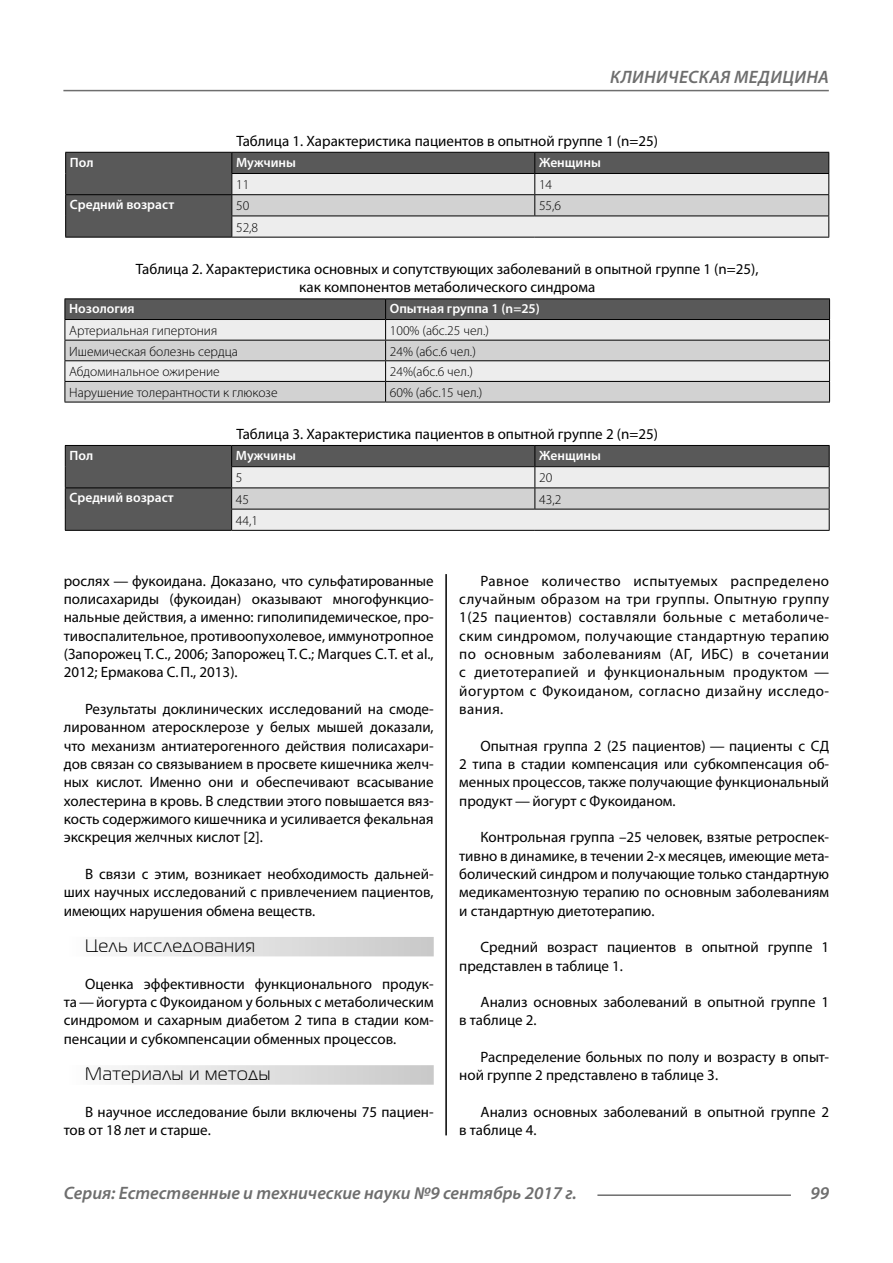
<style>
.page{position:relative;width:893px;height:1263px;background:#fff}
.page>*{position:absolute;margin:0;border:0;box-sizing:border-box;transform-origin:0 0}
.t1{font:italic 600 18px "Myriad Pro";color:#6e6e6e}
.Subheader{font:18px "Magistral C";letter-spacing:.05em;color:#000}
.t2{font:italic 600 18px "Myriad Pro";letter-spacing:.02em;color:#6e6e6e}
.Normal{font:15px/18.3px "Myriad Pro";color:#000;text-align:justify}
.podpis{font:15px/18.3px "Myriad Pro";color:#000;text-align:center}
.Tab_content{font:300 13.5px "Myriad Pro";color:#000}
.Tab_header{font:600 13.5px "Myriad Pro";color:#fff}
</style>
<div class="page">
<hr style="left:63px;top:90px;width:766px;height:1px;background:#6e6e6e">
<hr style="left:597px;top:1194px;width:194px;height:2px;background:#6e6e6e">
<div style="left:64px;top:937px;width:370px;height:19px;background:linear-gradient(to right,#fdfdfd,#c8c8c8)"></div>
<div style="left:64px;top:1065px;width:370px;height:20px;background:linear-gradient(to right,#fdfdfd,#c8c8c8)"></div>
<div style="left:66px;top:153px;width:165px;height:84px;background:#595959"></div>
<hr style="left:232px;top:237px;width:303px;height:1px;background:#000">
<hr style="left:535px;top:237px;width:294px;height:1px;background:#000">
<hr style="left:65px;top:194px;width:167px;height:1px;background:#000">
<hr style="left:232px;top:152px;width:303px;height:1px;background:#000">
<hr style="left:535px;top:152px;width:294px;height:1px;background:#000">
<hr style="left:65px;top:152px;width:167px;height:1px;background:#000">
<svg style="left:65px;top:153px;width:1px;height:84px"></svg>
<svg style="left:231px;top:153px;width:598px;height:84px;background:#b9b9b9"></svg>
<hr style="left:65px;top:237px;width:167px;height:1px;background:#000">
<hr style="left:65px;top:402px;width:321px;height:1px;background:#000">
<hr style="left:386px;top:402px;width:444px;height:1px;background:#000">
<hr style="left:65px;top:298px;width:321px;height:1px;background:#000">
<hr style="left:386px;top:298px;width:444px;height:1px;background:#000">
<svg style="left:65px;top:299px;width:765px;height:103px;background:#bcbcbc"></svg>
<hr style="left:65px;top:319px;width:321px;height:1px;background:#000">
<hr style="left:386px;top:319px;width:444px;height:1px;background:#000">
<div style="left:66px;top:446px;width:165px;height:84px;background:#595959"></div>
<hr style="left:232px;top:530px;width:303px;height:1px;background:#000">
<hr style="left:535px;top:530px;width:295px;height:1px;background:#000">
<hr style="left:65px;top:487px;width:167px;height:1px;background:#000">
<hr style="left:232px;top:445px;width:303px;height:1px;background:#000">
<hr style="left:535px;top:445px;width:295px;height:1px;background:#000">
<hr style="left:65px;top:445px;width:167px;height:1px;background:#000">
<svg style="left:65px;top:446px;width:1px;height:84px"></svg>
<svg style="left:231px;top:446px;width:599px;height:84px;background:#b9b9b9"></svg>
<hr style="left:65px;top:530px;width:167px;height:1px;background:#000">
<hr style="left:445px;top:574px;width:2px;height:561px;background:#000">
<p class="t2" style="left:610px;top:66px;width:220px">КЛИНИЧЕСКАЯ МЕДИЦИНА</p>
<p class="podpis" style="left:236px;top:131px;width:423px">Таблица 1. Характеристика пациентов в опытной группе 1 (n=25)</p>
<p class="Tab_header" style="left:70px;top:154px;width:25px">Пол</p>
<p class="Tab_header" style="left:236px;top:154px;width:61px">Мужчины</p>
<p class="Tab_header" style="left:539px;top:154px;width:63px">Женщины</p>
<p class="Tab_content" style="left:236px;top:177px;width:15px">11</p>
<p class="Tab_content" style="left:539px;top:177px;width:15px">14</p>
<p class="Tab_header" style="left:70px;top:196px;width:106px">Средний возраст</p>
<p class="Tab_content" style="left:236px;top:198px;width:15px">50</p>
<p class="Tab_content" style="left:539px;top:198px;width:24px">55,6</p>
<p class="Tab_content" style="left:236px;top:219px;width:24px">52,8</p>
<p class="podpis" style="left:136px;top:260px;width:624px">Таблица 2. Характеристика основных и сопутствующих заболеваний в опытной группе 1 (n=25), как компонентов метаболического синдрома</p>
<p class="Tab_header" style="left:69px;top:300px;width:67px">Нозология</p>
<p class="Tab_header" style="left:390px;top:300px;width:152px">Опытная группа 1 (n=25)</p>
<p class="Tab_content" style="left:69px;top:322px;width:150px">Артериальная гипертония</p>
<p class="Tab_content" style="left:390px;top:322px;width:101px">100% (абс.25 чел.)</p>
<p class="Tab_content" style="left:69px;top:343px;width:170px">Ишемическая болезнь сердца</p>
<p class="Tab_content" style="left:390px;top:343px;width:88px">24% (абс.6 чел.)</p>
<p class="Tab_content" style="left:69px;top:364px;width:152px">Абдоминальное ожирение</p>
<p class="Tab_content" style="left:390px;top:364px;width:85px">24%(абс.6 чел.)</p>
<p class="Tab_content" style="left:69px;top:384px;width:210px">Нарушение толерантности к глюкозе</p>
<p class="Tab_content" style="left:390px;top:384px;width:94px">60% (абс.15 чел.)</p>
<p class="podpis" style="left:236px;top:425px;width:423px">Таблица 3. Характеристика пациентов в опытной группе 2 (n=25)</p>
<p class="Tab_header" style="left:70px;top:447px;width:25px">Пол</p>
<p class="Tab_header" style="left:236px;top:447px;width:61px">Мужчины</p>
<p class="Tab_header" style="left:539px;top:447px;width:63px">Женщины</p>
<p class="Tab_content" style="left:236px;top:470px;width:8px">5</p>
<p class="Tab_content" style="left:539px;top:470px;width:15px">20</p>
<p class="Tab_header" style="left:70px;top:489px;width:106px">Средний возраст</p>
<p class="Tab_content" style="left:236px;top:491px;width:15px">45</p>
<p class="Tab_content" style="left:539px;top:491px;width:24px">43,2</p>
<p class="Tab_content" style="left:236px;top:512px;width:24px">44,1</p>
<p class="Normal" style="left:64px;top:571px;width:371px">рослях — фукоидана. Доказано, что сульфатированные полисахариды (фукоидан) оказывают многофункцио&shy;нальные действия, а именно: гиполипидемическое, про&shy;тивоспалительное, противоопухолевое, иммунотропное (Запорожец Т.С., 2006; Запорожец Т.С.; Marques C.T. et al., 2012; Ермакова С.П., 2013).</p>
<p class="Normal" style="left:64px;top:699px;width:371px;text-indent:21px">Результаты доклинических исследований на смоде&shy;лированном атеросклерозе у белых мышей доказали, что механизм антиатерогенного действия полисахари&shy;дов связан со связыванием в просвете кишечника желч&shy;ных кислот. Именно они и обеспечивают всасывание холестерина в кровь. В следствии этого повышается вяз&shy;кость содержимого кишечника и усиливается фекальная экскреция желчных кислот [2].</p>
<p class="Normal" style="left:64px;top:864px;width:371px;text-indent:21px">В связи с этим, возникает необходимость дальней&shy;ших научных исследований с привлечением пациентов, имеющих нарушения обмена веществ.</p>
<p class="Subheader" style="left:85px;top:936px;width:171px">Цель исследования</p>
<p class="Normal" style="left:64px;top:974px;width:371px;text-indent:21px">Оценка эффективности функционального продук&shy;та—йогурта с Фукоиданом у больных с метаболическим синдромом и сахарным диабетом 2 типа в стадии ком&shy;пенсации и субкомпенсации обменных процессов.</p>
<p class="Subheader" style="left:85px;top:1064px;width:187px">Материалы и методы</p>
<p class="Normal" style="left:64px;top:1103px;width:371px;text-indent:21px">В научное исследование были включены 75 пациен&shy;тов от 18 лет и старше.</p>
<p class="Normal" style="left:459px;top:571px;width:371px;text-indent:21px">Равное количество испытуемых распределено случайным образом на три группы. Опытную группу 1(25 пациентов) составляли больные с метаболиче&shy;ским синдромом, получающие стандартную терапию по основным заболеваниям (АГ, ИБС) в сочетании с диетотерапией и функциональным продуктом — йогуртом с Фукоиданом, согласно дизайну исследо&shy;вания.</p>
<p class="Normal" style="left:459px;top:736px;width:371px;text-indent:21px">Опытная группа 2 (25 пациентов) — пациенты с СД 2 типа в стадии компенсация или субкомпенсация об&shy;менных процессов, также получающие функциональный продукт — йогурт с Фукоиданом.</p>
<p class="Normal" style="left:459px;top:828px;width:371px;text-indent:21px">Контрольная группа –25 человек, взятые ретроспек&shy;тивно в динамике, в течении 2-х месяцев, имеющие мета&shy;болический синдром и получающие только стандартную медикаментозную терапию по основным заболеваниям и стандартную диетотерапию.</p>
<p class="Normal" style="left:459px;top:938px;width:371px;text-indent:21px">Средний возраст пациентов в опытной группе 1 представлен в таблице 1.</p>
<p class="Normal" style="left:459px;top:993px;width:371px;text-indent:21px">Анализ основных заболеваний в опытной группе 1 в таблице 2.</p>
<p class="Normal" style="left:459px;top:1048px;width:371px;text-indent:21px">Распределение больных по полу и возрасту в опыт&shy;ной группе 2 представлено в таблице 3.</p>
<p class="Normal" style="left:459px;top:1103px;width:371px;text-indent:21px">Анализ основных заболеваний в опытной группе 2 в таблице 4.</p>
<p class="t1" style="left:64px;top:1182px;width:514px">Серия: Естественные и технические науки №9 сентябрь 2017 г.</p>
<p class="t1" style="left:810px;top:1182px;width:20px">99</p>
</div>
